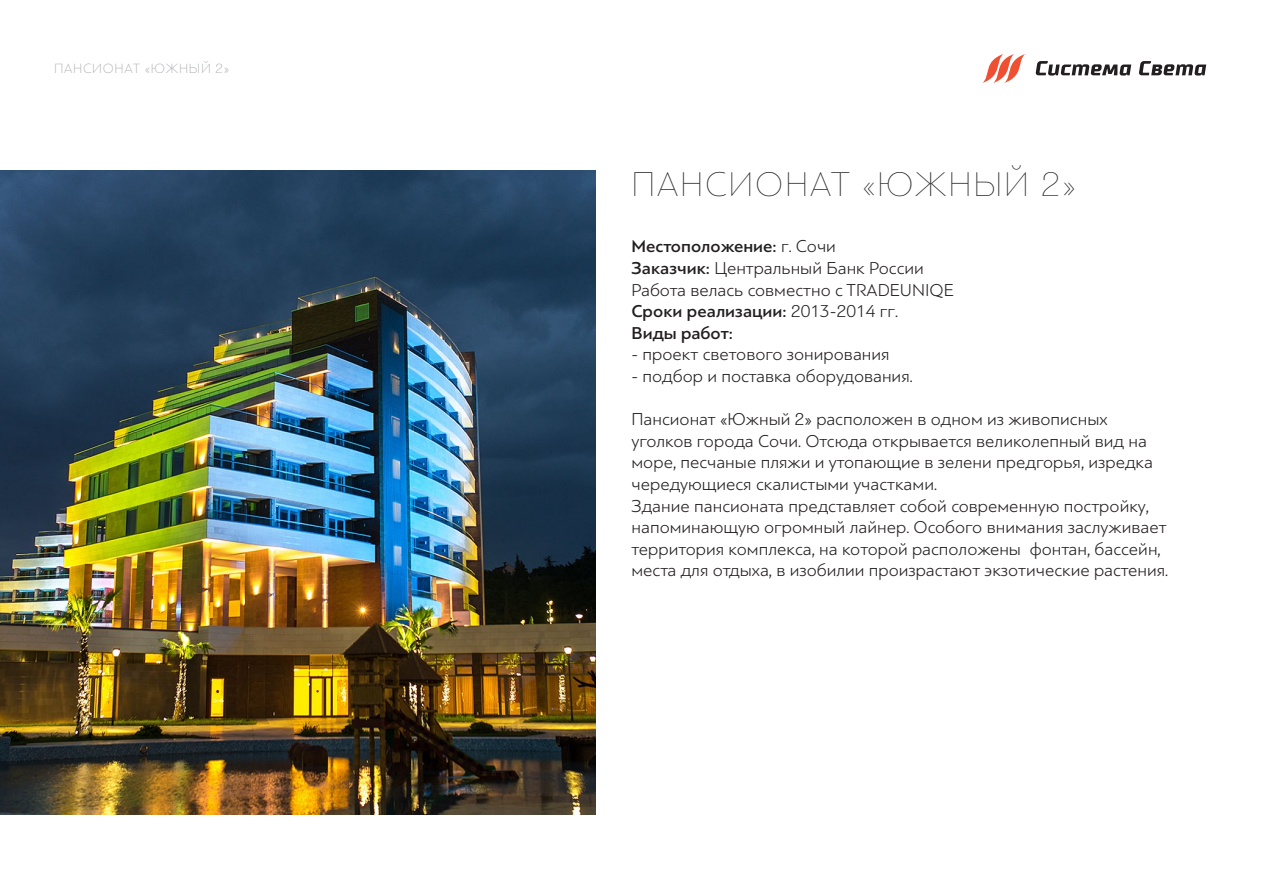
<style>
.page{position:relative;width:1263px;height:893px;background:#fff}
.page>*{position:absolute;margin:0;border:0;box-sizing:border-box;transform-origin:0 0}
.t1{font:100 36px "PF Bague Sans Pro";letter-spacing:.05em;color:#231f20}
.t2{font:300 18px/21.6px "PF Bague Sans Pro";color:#231f20}
.t3{font:100 13.95px "PF Bague Sans Pro";letter-spacing:.05em;color:#a8a9ad}
.s1{font-weight:500}
</style>
<div class="page">
<svg style="left:982px;top:54px;width:43px;height:29px"></svg>
<svg style="left:1035px;top:61px;width:96px;height:15px"></svg>
<svg style="left:1139px;top:61px;width:67px;height:15px"></svg>
<img style="left:0;top:170px;width:596px;height:644px">
<p class="t3" style="left:54px;top:61px;width:177px">ПАНСИОНАТ «ЮЖНЫЙ 2»</p>
<h1 class="t1" style="left:631px;top:164px;width:445px">ПАНСИОНАТ «ЮЖНЫЙ 2»</h1>
<p class="t2" style="left:631px;top:236px;width:324px"><span class="s1">Местоположение:</span> г. Сочи<br><span class="s1">Заказчик:</span> Центральный Банк России<br>Работа велась совместно с TRADEUNIQE<br><span class="s1">Сроки реализации:</span> 2013-2014 гг.<br><span class="s1">Виды работ:</span></p>
<p class="t2" style="left:631px;top:344px;width:260px">- проект светового зонирования</p>
<p class="t2" style="left:631px;top:365px;width:283px">- подбор и поставка оборудования.</p>
<p class="t2" style="left:631px;top:408px;width:538px">Пансионат «Южный 2» расположен в одном из живописных уголков города Сочи. Отсюда открывается великолепный вид на море, песчаные пляжи и утопающие в зелени предгорья, изредка чередующиеся скалистыми участками.<br>Здание пансионата представляет собой современную постройку, напоминающую огромный лайнер. Особого внимания заслуживает территория комплекса, на которой расположены фонтан, бассейн, места для отдыха, в изобилии произрастают экзотические растения.</p>
</div>
